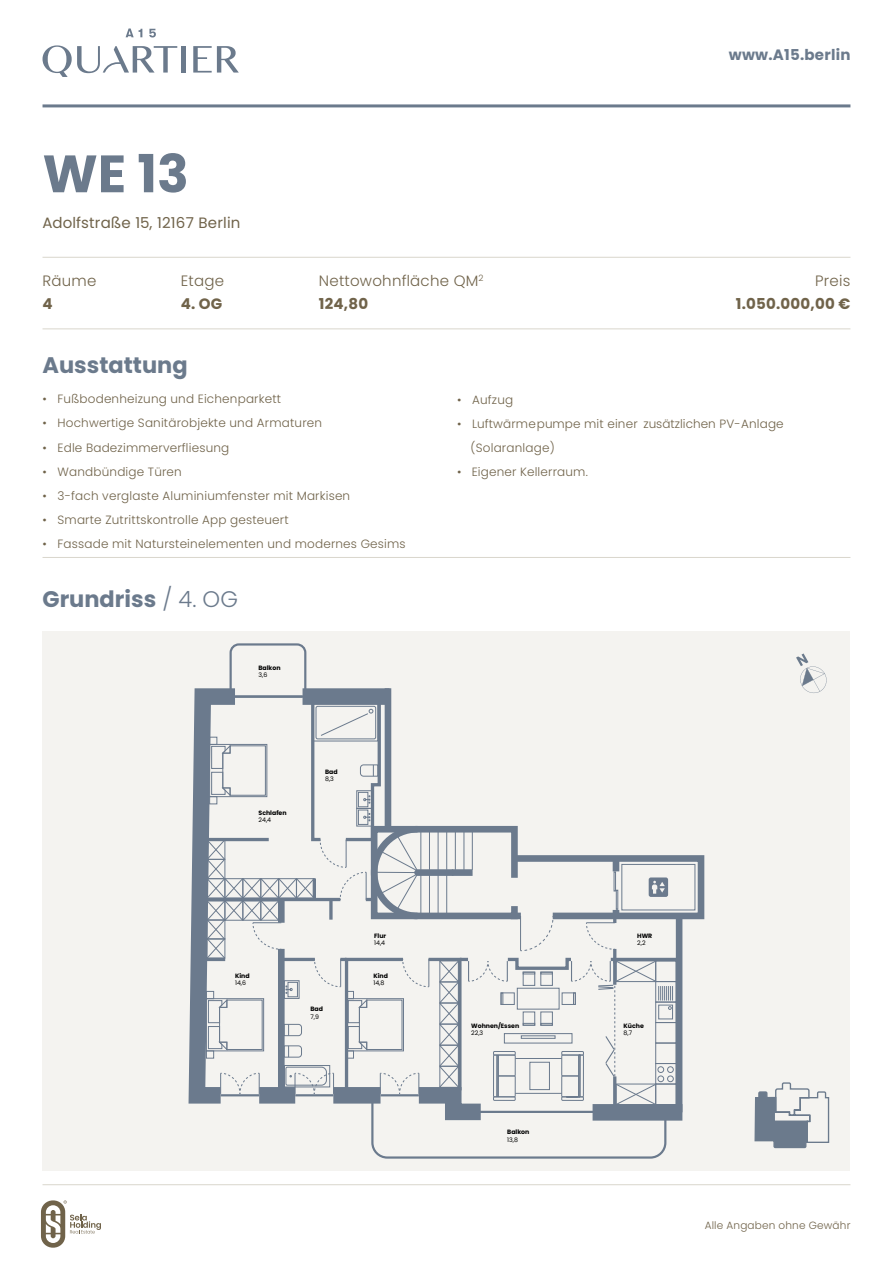
<style>
.page{position:relative;width:893px;height:1263px;background:#fff}
.page>*{position:absolute;margin:0;border:0;box-sizing:border-box;transform-origin:0 0}
.t1{font:700 52.5px "Poppins";color:#6b7a8c}
.t2{font:700 22.5px "Poppins";color:#6b7a8c}
.t3{font:300 15px "Poppins";letter-spacing:.015em;color:#70634a}
.t4{font:15px "Poppins";letter-spacing:.015em;color:#70634a}
.t5{font:700 15px "Poppins";letter-spacing:.015em;color:#70634a}
.t6{font:700 15px "Poppins";letter-spacing:.015em;color:#6b7a8c}
.t7{font:300 12px/24px "Poppins";letter-spacing:.015em;color:#70634a}
.t8{font:300 10.5px "Poppins";letter-spacing:.015em;color:#70634a}
.t9{font:700 6.15px "Poppins";color:#000}
.t10{font:6.15px "Poppins";color:#000}
.s1{font-weight:300}
</style>
<div class="page">
<hr style="left:43px;top:1184px;width:807px;height:1px;background:#d9d6cc">
<svg style="left:41px;top:1200px;width:60px;height:48px"></svg>
<hr style="left:43px;top:104px;width:807px;height:3px;background:#6b7a8c">
<svg style="left:126px;top:28px;width:16px;height:9px"></svg>
<svg style="left:149px;top:29px;width:7px;height:8px"></svg>
<hr style="left:182px;top:46px;width:4px;height:27px;background:#6b7a8c">
<svg style="left:193px;top:46px;width:46px;height:27px"></svg>
<svg style="left:43px;top:45px;width:134px;height:32px"></svg>
<div style="left:43px;top:631px;width:807px;height:539px;background:#f4f3f0"></div>
<svg style="left:188px;top:643px;width:517px;height:516px"></svg>
<div style="left:530px;top:1062px;width:20px;height:28px;border:1px solid #6b7a8d"></div>
<hr style="left:515px;top:1058px;width:47px;height:1px;background:#6b7a8d">
<hr style="left:515px;top:1093px;width:47px;height:1px;background:#6b7a8d">
<hr style="left:43px;top:257px;width:807px;height:1px;background:#d9d6cc">
<hr style="left:43px;top:328px;width:807px;height:1px;background:#d9d6cc">
<hr style="left:43px;top:557px;width:807px;height:1px;background:#d9d6cc">
<svg style="left:796px;top:653px;width:31px;height:40px"></svg>
<svg style="left:754px;top:1082px;width:76px;height:67px"></svg>
<h1 class="t1" style="left:43px;top:143px;width:148px">WE 13</h1>
<p class="t4" style="left:43px;top:213px;width:200px">Adolfstraße 15, 12167 Berlin</p>
<p class="t6" style="left:729px;top:46px;width:123px">www.A15.berlin</p>
<p class="t3" style="left:43px;top:272px;width:55px">Räume</p>
<p class="t3" style="left:319px;top:272px;width:166px">Nettowohnfläche QM<sup>2</sup></p>
<p class="t3" style="left:181px;top:272px;width:45px">Etage</p>
<p class="t3" style="left:815px;top:272px;width:37px">Preis</p>
<p class="t5" style="left:43px;top:295px;width:12px">4</p>
<p class="t5" style="left:181px;top:295px;width:43px">4. OG</p>
<p class="t5" style="left:319px;top:295px;width:51px">124,80</p>
<p class="t5" style="left:736px;top:295px;width:116px">1.050.000,00 €</p>
<h2 class="t2" style="left:43px;top:352px;width:147px">Ausstattung</h2>
<p class="t7" style="left:43px;top:387px;width:240px">• Fußbodenheizung und Eichenparkett</p>
<p class="t7" style="left:43px;top:411px;width:281px">• Hochwertige Sanitärobjekte und Armaturen</p>
<p class="t7" style="left:43px;top:435px;width:188px">• Edle Badezimmerverfliesung</p>
<p class="t7" style="left:43px;top:459px;width:141px">• Wandbündige Türen</p>
<p class="t7" style="left:43px;top:483px;width:309px">• 3-fach verglaste Aluminiumfenster mit Markisen</p>
<p class="t7" style="left:43px;top:507px;width:248px">• Smarte Zutrittskontrolle App gesteuert</p>
<p class="t7" style="left:43px;top:531px;width:365px">• Fassade mit Natursteinelementen und modernes Gesims</p>
<h2 class="t2" style="left:43px;top:585px;width:197px">Grundriss <span class="s1">/ 4. OG</span></h2>
<p class="t9" style="left:258px;top:664px;width:24px">Balkon</p>
<p class="t10" style="left:258px;top:671px;width:10px">3,6</p>
<p class="t9" style="left:258px;top:809px;width:30px">Schlafen</p>
<p class="t10" style="left:258px;top:816px;width:14px">24,4</p>
<p class="t9" style="left:325px;top:768px;width:14px">Bad</p>
<p class="t10" style="left:325px;top:775px;width:10px">8,3</p>
<p class="t9" style="left:235px;top:972px;width:16px">Kind</p>
<p class="t10" style="left:235px;top:979px;width:13px">14,6</p>
<p class="t9" style="left:310px;top:1006px;width:14px">Bad</p>
<p class="t10" style="left:310px;top:1013px;width:10px">7,9</p>
<p class="t9" style="left:374px;top:932px;width:14px">Flur</p>
<p class="t10" style="left:374px;top:939px;width:13px">14,4</p>
<p class="t9" style="left:373px;top:972px;width:16px">Kind</p>
<p class="t10" style="left:373px;top:979px;width:13px">14,8</p>
<p class="t7" style="left:457px;top:387px;width:58px">• Aufzug</p>
<p class="t7" style="left:471px;top:411px;width:315px;text-indent:-13px">• Luftwärmepumpe mit einer zusätzlichen PV-Anlage (Solaranlage)</p>
<p class="t7" style="left:457px;top:459px;width:132px">• Eigener Kellerraum.</p>
<p class="t9" style="left:471px;top:1022px;width:50px">Wohnen/Essen</p>
<p class="t10" style="left:471px;top:1029px;width:14px">22,3</p>
<p class="t9" style="left:507px;top:1128px;width:24px">Balkon</p>
<p class="t10" style="left:507px;top:1136px;width:12px">13,8</p>
<p class="t9" style="left:637px;top:932px;width:17px">HWR</p>
<p class="t10" style="left:637px;top:939px;width:10px">2,2</p>
<p class="t9" style="left:623px;top:1022px;width:22px">Küche</p>
<p class="t10" style="left:623px;top:1029px;width:10px">8,7</p>
<p class="t8" style="left:705px;top:1219px;width:147px">Alle Angaben ohne Gewähr</p>
</div>
